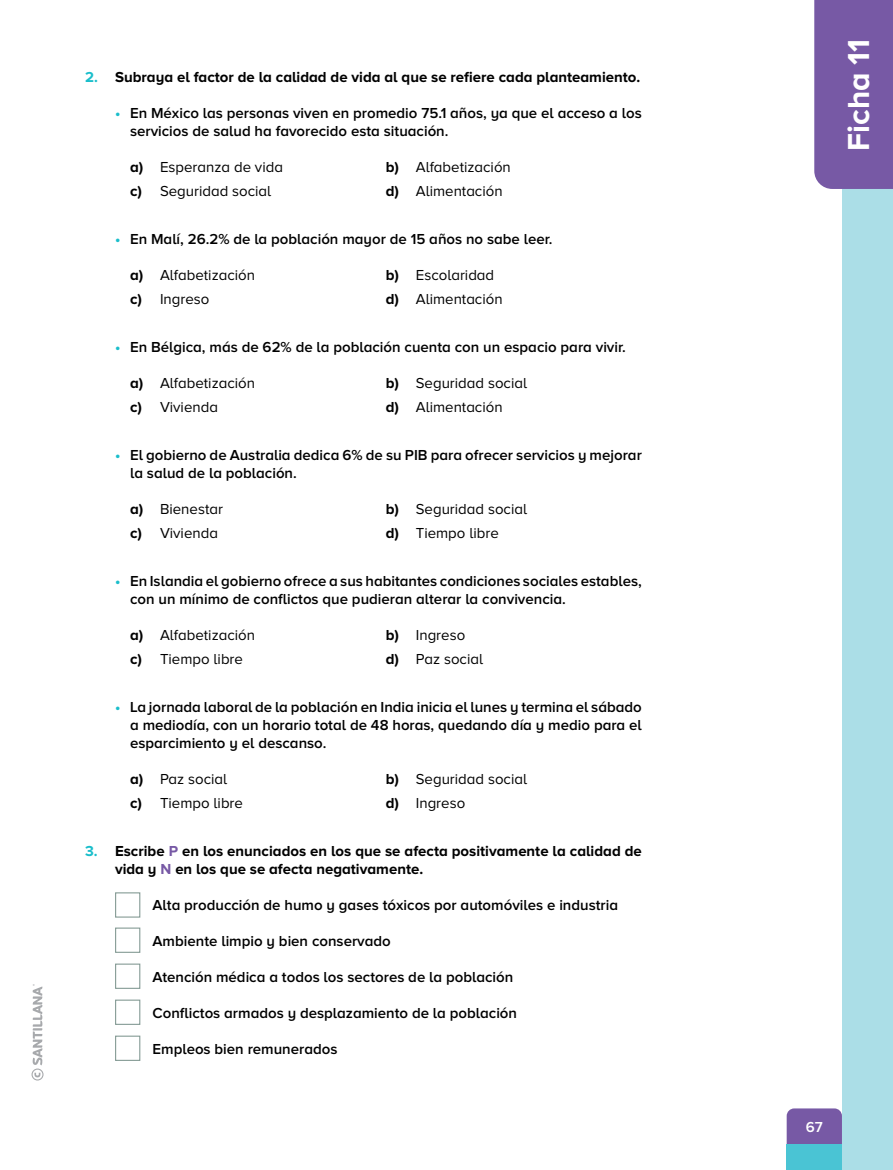
<style>
.page{position:relative;width:893px;height:1170px;background:#fff}
.page>*{position:absolute;margin:0;border:0;box-sizing:border-box;transform-origin:0 0}
.t1{font:700 31.5px "Proxima Nova A";color:#fff}
.t2{font:600 15px/18px "Proxima Nova A";color:#000}
.t3{font:15px "Proxima Nova A";color:#000}
.t4{font:700 15px/18px "Proxima Nova A";color:#000}
.t5{font:600 15px "Proxima Nova A";color:#fff}
.s1{color:#1abecb}
.s2{font-weight:700;color:#1abecb}
.s3{font-weight:700}
.s4{color:#7759a5}
</style>
<div class="page">
<div style="left:842px;top:0;width:51px;height:1169px;background:#abdee7"></div>
<div style="left:787px;top:1108px;width:55px;height:36px;background:#7759a5"></div>
<div style="left:787px;top:1144px;width:55px;height:25px;background:#4ac4d4"></div>
<div style="left:814px;top:0;width:79px;height:189px;background:#7759a5"></div>
<div style="left:115px;top:892px;width:25px;height:25px;background:#fff;border:1px solid #869c96"></div>
<div style="left:115px;top:927px;width:25px;height:25px;background:#fff;border:1px solid #869c96"></div>
<div style="left:115px;top:963px;width:25px;height:25px;background:#fff;border:1px solid #869c96"></div>
<div style="left:115px;top:999px;width:25px;height:25px;background:#fff;border:1px solid #869c96"></div>
<div style="left:115px;top:1035px;width:25px;height:25px;background:#fff;border:1px solid #869c96"></div>
<svg style="left:32px;top:984px;width:12px;height:96px"></svg>
<p class="t4" style="left:85px;top:68px;width:557px"><span class="s1">2.</span> Subraya el factor de la calidad de vida al que se refiere cada planteamiento.</p>
<p class="t2" style="left:130px;top:104px;width:513px;text-indent:-15px"><span class="s2">•</span> En México las personas viven en promedio 75.1 años, ya que el acceso a los servicios de salud ha favorecido esta situación.</p>
<p class="t3" style="left:130px;top:158px;width:154px"><span class="s3">a)</span> Esperanza de vida</p>
<p class="t3" style="left:386px;top:158px;width:127px"><span class="s3">b)</span> Alfabetización</p>
<p class="t3" style="left:130px;top:182px;width:143px"><span class="s3">c)</span> Seguridad social</p>
<p class="t3" style="left:386px;top:182px;width:118px"><span class="s3">d)</span> Alimentación</p>
<p class="t2" style="left:115px;top:230px;width:439px"><span class="s2">•</span> En Malí, 26.2% de la población mayor de 15 años no sabe leer.</p>
<p class="t3" style="left:130px;top:266px;width:127px"><span class="s3">a)</span> Alfabetización</p>
<p class="t3" style="left:386px;top:266px;width:110px"><span class="s3">b)</span> Escolaridad</p>
<p class="t3" style="left:130px;top:290px;width:81px"><span class="s3">c)</span> Ingreso</p>
<p class="t3" style="left:386px;top:290px;width:118px"><span class="s3">d)</span> Alimentación</p>
<p class="t2" style="left:115px;top:338px;width:512px"><span class="s2">•</span> En Bélgica, más de 62% de la población cuenta con un espacio para vivir.</p>
<p class="t3" style="left:130px;top:374px;width:127px"><span class="s3">a)</span> Alfabetización</p>
<p class="t3" style="left:386px;top:374px;width:143px"><span class="s3">b)</span> Seguridad social</p>
<p class="t3" style="left:130px;top:398px;width:89px"><span class="s3">c)</span> Vivienda</p>
<p class="t3" style="left:386px;top:398px;width:118px"><span class="s3">d)</span> Alimentación</p>
<p class="t2" style="left:130px;top:446px;width:513px;text-indent:-15px"><span class="s2">•</span> El gobierno de Australia dedica 6% de su PIB para ofrecer servicios y mejorar la salud de la población.</p>
<p class="t3" style="left:130px;top:500px;width:94px"><span class="s3">a)</span> Bienestar</p>
<p class="t3" style="left:386px;top:500px;width:143px"><span class="s3">b)</span> Seguridad social</p>
<p class="t3" style="left:130px;top:524px;width:89px"><span class="s3">c)</span> Vivienda</p>
<p class="t3" style="left:386px;top:524px;width:114px"><span class="s3">d)</span> Tiempo libre</p>
<p class="t2" style="left:130px;top:572px;width:513px;text-indent:-15px"><span class="s2">•</span> En Islandia el gobierno ofrece a sus habitantes condiciones sociales estables, con un mínimo de conflictos que pudieran alterar la convivencia.</p>
<p class="t3" style="left:130px;top:626px;width:127px"><span class="s3">a)</span> Alfabetización</p>
<p class="t3" style="left:386px;top:626px;width:81px"><span class="s3">b)</span> Ingreso</p>
<p class="t3" style="left:130px;top:650px;width:114px"><span class="s3">c)</span> Tiempo libre</p>
<p class="t3" style="left:386px;top:650px;width:99px"><span class="s3">d)</span> Paz social</p>
<p class="t2" style="left:130px;top:698px;width:513px;text-align:justify;text-indent:-15px"><span class="s2">•</span> La jornada laboral de la población en India inicia el lunes y termina el sábado a mediodía, con un horario total de 48 horas, quedando día y medio para el esparcimiento y el descanso.</p>
<p class="t3" style="left:130px;top:770px;width:99px"><span class="s3">a)</span> Paz social</p>
<p class="t3" style="left:386px;top:770px;width:143px"><span class="s3">b)</span> Seguridad social</p>
<p class="t3" style="left:130px;top:794px;width:114px"><span class="s3">c)</span> Tiempo libre</p>
<p class="t3" style="left:386px;top:794px;width:81px"><span class="s3">d)</span> Ingreso</p>
<p class="t4" style="left:115px;top:842px;width:528px;text-indent:-30px"><span class="s1">3.</span> Escribe <span class="s4">P</span> en los enunciados en los que se afecta positivamente la calidad de vida y <span class="s4">N</span> en los que se afecta negativamente.</p>
<p class="t2" style="left:153px;top:896px;width:467px">Alta producción de humo y gases tóxicos por automóviles e industria</p>
<p class="t2" style="left:153px;top:932px;width:240px">Ambiente limpio y bien conservado</p>
<p class="t2" style="left:153px;top:968px;width:362px">Atención médica a todos los sectores de la población</p>
<p class="t2" style="left:153px;top:1004px;width:366px">Conflictos armados y desplazamiento de la población</p>
<p class="t2" style="left:153px;top:1040px;width:186px">Empleos bien remunerados</p>
<h1 class="t1" style="left:841px;top:151px;width:114px;rotate:-90deg">Ficha 11</h1>
<p class="t5" style="left:806px;top:1118px;width:18px">67</p>
</div>
